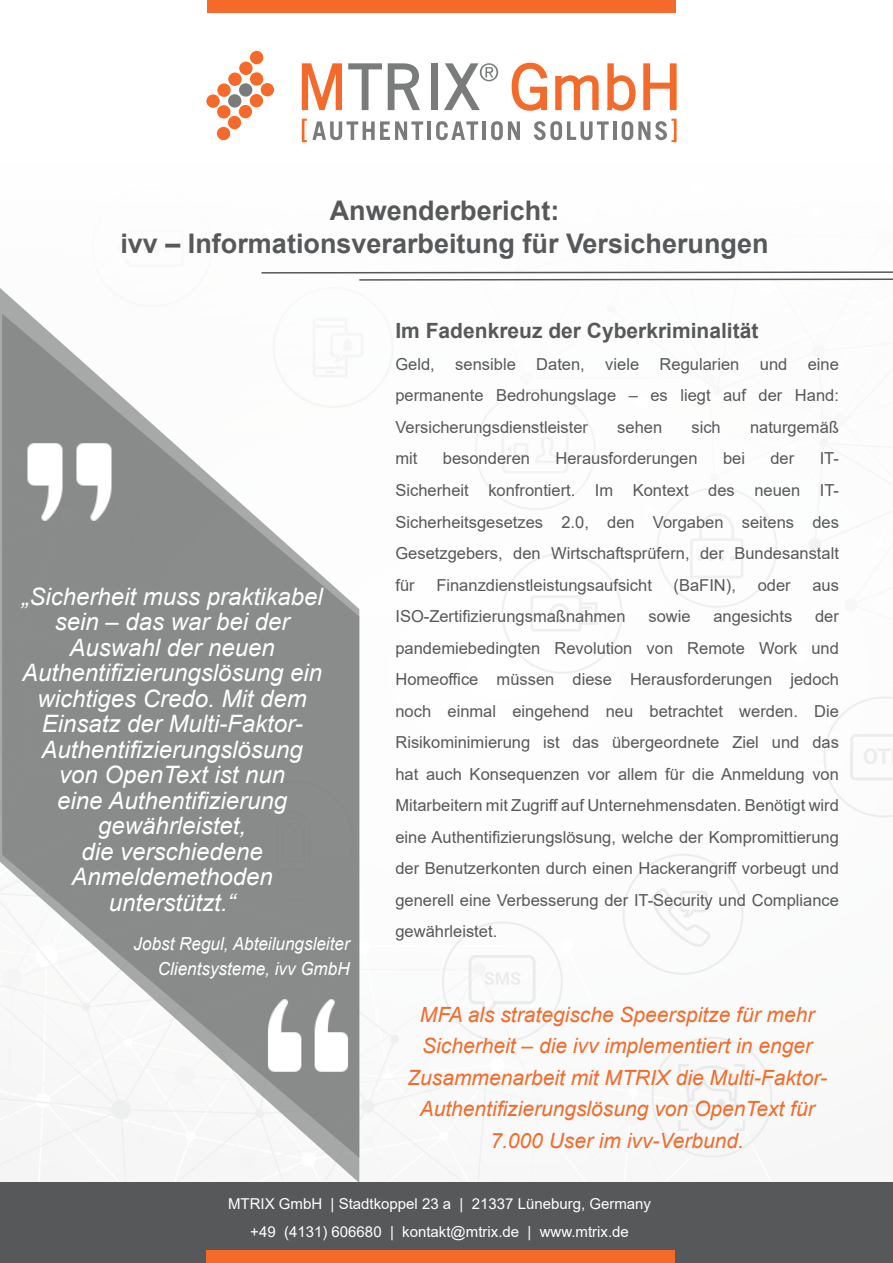
<style>
.page{position:relative;width:893px;height:1263px;background:#fff}
.page>*{position:absolute;margin:0;border:0;box-sizing:border-box;transform-origin:0 0}
.t1{font:700 27px/32.4px "Arial";color:#57585a;text-align:center}
.t2{font:italic 24px/25.5px "Arial";color:#fff;text-align:center}
.t3{font:italic 21px/31.5px "Arial";color:#f36a2a;text-align:center}
.t4{font:700 21px "Arial";color:#57585a}
.t5{font:italic 18px/25.5px "Arial";color:#fff;text-align:right;scale:.95 1}
.t6{font:16.5px/31.5px "Arial";color:#57585a;text-align:justify}
.t7{font:15px/28.3px "Arial";color:#fff;text-align:center}
</style>
<div class="page">
<img style="left:359px;top:355px;width:534px;height:828px">
<div style="left:0;top:1183px;width:893px;height:80px;background:#57585a"></div>
<div style="left:206px;top:1251px;width:469px;height:12px;background:#f36a2a"></div>
<svg style="left:348px;top:63px;width:34px;height:47px"></svg>
<svg style="left:388px;top:63px;width:32px;height:47px"></svg>
<div style="left:431px;top:63px;width:7px;height:47px;background:#7a7c7c"></div>
<svg style="left:444px;top:63px;width:54px;height:47px"></svg>
<svg style="left:302px;top:63px;width:40px;height:47px"></svg>
<svg style="left:512px;top:63px;width:35px;height:48px"></svg>
<svg style="left:555px;top:75px;width:44px;height:35px"></svg>
<svg style="left:607px;top:63px;width:28px;height:48px"></svg>
<svg style="left:643px;top:63px;width:34px;height:47px"></svg>
<hr style="left:427px;top:121px;width:4px;height:19px;background:#7a7c7c">
<svg style="left:436px;top:121px;width:42px;height:19px"></svg>
<hr style="left:482px;top:121px;width:4px;height:19px;background:#7a7c7c">
<svg style="left:491px;top:121px;width:29px;height:19px"></svg>
<svg style="left:534px;top:121px;width:75px;height:19px"></svg>
<hr style="left:613px;top:121px;width:3px;height:19px;background:#7a7c7c">
<svg style="left:302px;top:119px;width:121px;height:23px"></svg>
<svg style="left:622px;top:119px;width:55px;height:23px"></svg>
<div style="left:206px;top:94px;width:14px;height:14px;background:#f36a2a;border-radius:50%"></div>
<div style="left:217px;top:84px;width:14px;height:13px;background:#f36a2a;border-radius:50%"></div>
<div style="left:228px;top:73px;width:14px;height:13px;background:#f36a2a;border-radius:50%"></div>
<div style="left:239px;top:62px;width:14px;height:13px;background:#f36a2a;border-radius:50%"></div>
<div style="left:250px;top:51px;width:13px;height:13px;background:#f36a2a;border-radius:50%"></div>
<div style="left:217px;top:105px;width:13px;height:14px;background:#f36a2a;border-radius:50%"></div>
<div style="left:228px;top:94px;width:13px;height:14px;background:#7a7c7c;border-radius:50%"></div>
<div style="left:239px;top:83px;width:13px;height:14px;background:#7a7c7c;border-radius:50%"></div>
<div style="left:250px;top:72px;width:13px;height:14px;background:#f36a2a;border-radius:50%"></div>
<div style="left:217px;top:127px;width:13px;height:13px;background:#f36a2a;border-radius:50%"></div>
<div style="left:228px;top:116px;width:13px;height:13px;background:#f36a2a;border-radius:50%"></div>
<div style="left:239px;top:105px;width:13px;height:13px;background:#f36a2a;border-radius:50%"></div>
<div style="left:250px;top:94px;width:13px;height:13px;background:#f36a2a;border-radius:50%"></div>
<div style="left:261px;top:83px;width:13px;height:13px;background:#f36a2a;border-radius:50%"></div>
<div style="left:207px;top:0;width:469px;height:12px;background:#f36a2a"></div>
<svg style="left:0;top:288px;width:359px;height:895px;fill:#f6f7f6"></svg>
<svg style="left:2px;top:314px;width:357px;height:844px;fill:#8a8b8b"></svg>
<img style="left:17px;top:430px;width:105px;height:104px">
<img style="left:259px;top:986px;width:98px;height:99px">
<svg style="left:261px;top:271px;width:632px;height:10px"></svg>
<h1 class="t1" style="left:120px;top:195px;width:650px">Anwenderbericht:<br>ivv – Informationsverarbeitung für Versicherungen</h1>
<p class="t2" style="left:21px;top:584px;width:303px">„Sicherheit muss praktikabel sein – das war bei der<br>Auswahl der neuen<br>Authentifizierungslösung ein wichtiges Credo. Mit dem<br>Einsatz der Multi-Faktor-<br>Authentifizierungslösung von OpenText ist nun<br>eine Authentifizierung gewährleistet,<br>die verschiedene<br>Anmeldemethoden unterstützt.“</p>
<p class="t5" style="left:134px;top:931px;width:229px">Jobst Regul, Abteilungsleiter<br>Clientsysteme, ivv GmbH</p>
<p class="t4" style="left:395px;top:316px;width:364px">Im Fadenkreuz der Cyberkriminalität</p>
<p class="t6" style="left:395px;top:348px;width:445px">Geld, sensible Daten, viele Regularien und eine permanente Bedrohungslage – es liegt auf der Hand:<br>Versicherungsdienstleister</p>
<p class="t6" style="left:617px;top:411px;width:46px">sehen</p>
<p class="t6" style="left:691px;top:411px;width:31px">sich</p>
<p class="t6" style="left:750px;top:411px;width:90px">naturgemäß</p>
<p class="t6" style="left:395px;top:443px;width:23px">mit</p>
<p class="t6" style="left:443px;top:443px;width:89px">besonderen</p>
<p class="t6" style="left:555px;top:443px;width:144px">Herausforderungen</p>
<p class="t6" style="left:723px;top:443px;width:24px">bei</p>
<p class="t6" style="left:770px;top:443px;width:25px">der</p>
<p class="t6" style="left:395px;top:443px;width:445px;text-indent:424px">IT-Sicherheit konfrontiert. Im Kontext des neuen IT-Sicherheitsgesetzes 2.0, den Vorgaben seitens des Gesetzgebers, den Wirtschaftsprüfern, der Bundesanstalt für</p>
<p class="t6" style="left:436px;top:569px;width:217px">Finanzdienstleistungsaufsicht</p>
<p class="t6" style="left:674px;top:569px;width:64px">(BaFIN),</p>
<p class="t6" style="left:758px;top:569px;width:35px">oder</p>
<p class="t6" style="left:812px;top:569px;width:28px">aus</p>
<p class="t6" style="left:395px;top:600px;width:232px">ISO-Zertifizierungsmaßnahmen</p>
<p class="t6" style="left:648px;top:600px;width:44px">sowie</p>
<p class="t6" style="left:713px;top:600px;width:80px">angesichts</p>
<p class="t6" style="left:395px;top:600px;width:445px;text-indent:420px">der pandemiebedingten Revolution von Remote Work und Homeoffice müssen diese Herausforderungen jedoch noch einmal eingehend neu betrachtet werden. Die Risikominimierung ist das übergeordnete Ziel und das hat auch Konsequenzen vor allem für die Anmeldung von Mitarbeitern mit Zugriff auf Unternehmensdaten. Benötigt wird eine Authentifizierungslösung, welche der Kompromittierung der Benutzerkonten durch einen Hackerangriff vorbeugt und generell eine Verbesserung der IT-Security und Compliance gewährleistet.</p>
<p class="t3" style="left:407px;top:999px;width:421px">MFA als strategische Speerspitze für mehr Sicherheit – die ivv implementiert in enger Zusammenarbeit mit MTRIX die Multi-Faktor-Authentifizierungslösung von OpenText für 7.000 User im ivv-Verbund.</p>
<p class="t7" style="left:228px;top:1189px;width:424px">MTRIX GmbH | Stadtkoppel 23 a | 21337 Lüneburg, Germany +49 (4131) 606680 | kontakt@mtrix.de | www.mtrix.de</p>
</div>
